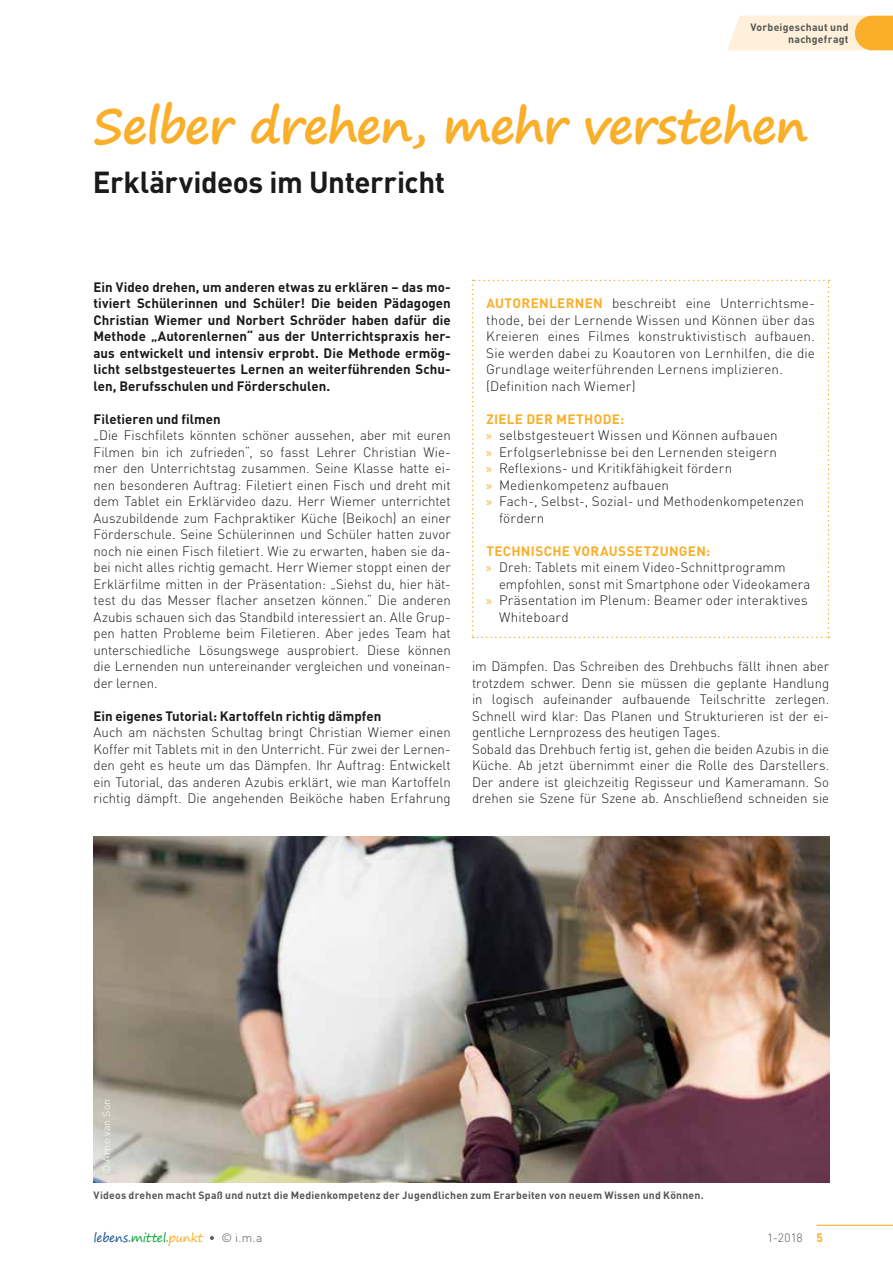
<style>
.page{position:relative;width:893px;height:1263px;background:#fff}
.page>*{position:absolute;margin:0;border:0;box-sizing:border-box;transform-origin:0 0}
.t1{font:700 48px "Segoe Print";letter-spacing:-.02em;color:#f9af2a}
.t2{font:700 30px "DINOT";letter-spacing:-.01em;color:#1a1a18}
.t3{font:300 13.5px/16.5px "DINOT";letter-spacing:.005em;color:#1a1a18;text-align:justify}
.t4{font:700 13.5px/16.5px "DINOT";color:#1a1a18;text-align:justify}
.t5{font:700 13.5px "DINOT";letter-spacing:.02em;color:#f9af2a}
.t6{font:12px "Segoe Print";letter-spacing:-.025em;color:#155193}
.t7{font:300 12px "DINOT";color:#565656}
.t8{font:700 10.5px/12.6px "DINOT";letter-spacing:.02em;color:#565656;text-align:right}
.t9{font:300 10.5px "DINOT";letter-spacing:.04em;color:#fff}
.s1{font-weight:700;color:#f9af2a}
.s2{font-family:"Myriad Pro";font-weight:400;color:#f9af2a}
.s3{color:#0aa537}
.s4{color:#f9af2a}
.s5{font-family:"DINOT";font-weight:300;color:#565656}
</style>
<div class="page">
<svg style="left:472px;top:280px;width:357px;height:358px"></svg>
<img style="left:94px;top:836px;width:735px;height:347px">
<hr style="left:817px;top:1225px;width:76px;height:1px;background:#f9af2a">
<svg style="left:727px;top:16px;width:166px;height:34px;background:#fce3b6"></svg>
<p class="t8" style="left:750px;top:20px;width:100px">Vorbeigeschaut und nachgefragt</p>
<h1 class="t1" style="left:93px;top:82px;width:716px">Selber drehen, mehr verstehen</h1>
<h2 class="t2" style="left:93px;top:162px;width:354px">Erklärvideos im Unterricht</h2>
<p class="t4" style="left:94px;top:278px;width:359px">Ein Video drehen, um anderen etwas zu erklären – das mo&shy;tiviert Schülerinnen und Schüler! Die beiden Pädagogen Christian Wiemer und Norbert Schröder haben dafür die Methode „Autorenlernen“ aus der Unterrichtspraxis her&shy;aus entwickelt und intensiv erprobt. Die Methode ermög&shy;licht selbstgesteuertes Lernen an weiterführenden Schu&shy;len, Berufsschulen und Förderschulen.</p>
<p class="t4" style="left:94px;top:410px;width:129px">Filetieren und filmen</p>
<p class="t3" style="left:94px;top:427px;width:359px">„Die Fischfilets könnten schöner aussehen, aber mit euren Filmen bin ich zufrieden“, so fasst Lehrer Christian Wie&shy;mer den Unterrichtstag zusammen. Seine Klasse hatte ei&shy;nen besonderen Auftrag: Filetiert einen Fisch und dreht mit dem Tablet ein Erklärvideo dazu. Herr Wiemer unterrichtet Auszubildende zum Fachpraktiker Küche (Beikoch) an einer Förderschule. Seine Schülerinnen und Schüler hatten zuvor noch nie einen Fisch filetiert. Wie zu erwarten, haben sie da&shy;bei nicht alles richtig gemacht. Herr Wiemer stoppt einen der Erklärfilme mitten in der Präsentation: „Siehst du, hier hät&shy;test du das Messer flacher ansetzen können.“ Die anderen Azubis schauen sich das Standbild interessiert an. Alle Grup&shy;pen hatten Probleme beim Filetieren. Aber jedes Team hat unterschiedliche Lösungswege ausprobiert. Diese können die Lernenden nun untereinander vergleichen und voneinan&shy;der lernen.</p>
<p class="t4" style="left:94px;top:707px;width:289px">Ein eigenes Tutorial: Kartoffeln richtig dämpfen</p>
<p class="t3" style="left:94px;top:724px;width:359px">Auch am nächsten Schultag bringt Christian Wiemer einen Koffer mit Tablets mit in den Unterricht. Für zwei der Lernen&shy;den geht es heute um das Dämpfen. Ihr Auftrag: Entwickelt ein Tutorial, das anderen Azubis erklärt, wie man Kartoffeln richtig dämpft. Die angehenden Beiköche haben Erfahrung</p>
<p class="t3" style="left:486px;top:295px;width:330px;text-align:left"><span class="s1">AUTORENLERNEN</span> beschreibt eine Unterrichtsme&shy;thode, bei der Lernende Wissen und Können über das Kreieren eines Filmes konstruktivistisch aufbauen.<br>Sie werden dabei zu Koautoren von Lernhilfen, die die Grundlage weiterführenden Lernens implizieren. (Definition nach Wiemer)</p>
<p class="t5" style="left:486px;top:410px;width:139px">ZIELE DER METHODE:</p>
<p class="t3" style="left:486px;top:427px;width:293px"><span class="s2">»</span> selbstgesteuert Wissen und Können aufbauen</p>
<p class="t3" style="left:486px;top:443px;width:292px"><span class="s2">»</span> Erfolgserlebnisse bei den Lernenden steigern</p>
<p class="t3" style="left:486px;top:460px;width:247px"><span class="s2">»</span> Reflexions- und Kritikfähigkeit fördern</p>
<p class="t3" style="left:486px;top:476px;width:184px"><span class="s2">»</span> Medienkompetenz aufbauen</p>
<p class="t3" style="left:486px;top:493px;width:319px"><span class="s2">»</span> Fach-, Selbst-, Sozial- und Methodenkompetenzen</p>
<p class="t3" style="left:499px;top:509px;width:47px">fördern</p>
<p class="t5" style="left:486px;top:542px;width:225px">TECHNISCHE VORAUSSETZUNGEN:</p>
<p class="t3" style="left:486px;top:559px;width:301px"><span class="s2">»</span> Dreh: Tablets mit einem Video-Schnittprogramm</p>
<p class="t3" style="left:499px;top:575px;width:313px">empfohlen, sonst mit Smartphone oder Videokamera</p>
<p class="t3" style="left:486px;top:592px;width:323px"><span class="s2">»</span> Präsentation im Plenum: Beamer oder interaktives</p>
<p class="t3" style="left:499px;top:608px;width:71px">Whiteboard</p>
<p class="t3" style="left:472px;top:658px;width:359px;text-align:left">im Dämpfen. Das Schreiben des Drehbuchs fällt ihnen aber trotzdem schwer. Denn sie müssen die geplante Handlung in logisch aufeinander aufbauende Teilschritte zerlegen.<br>Schnell wird klar: Das Planen und Strukturieren ist der ei&shy;gentliche Lernprozess des heutigen Tages.<br>Sobald das Drehbuch fertig ist, gehen die beiden Azubis in die Küche. Ab jetzt übernimmt einer die Rolle des Darstellers.<br>Der andere ist gleichzeitig Regisseur und Kameramann. So drehen sie Szene für Szene ab. Anschließend schneiden sie</p>
<p class="t9" style="left:100px;top:1174px;width:77px;rotate:-90deg">© Arno van Son</p>
<p class="t8" style="left:94px;top:1189px;width:612px">Videos drehen macht Spaß und nutzt die Medienkompetenz der Jugendlichen zum Erarbeiten von neuem Wissen und Können.</p>
<p class="t6" style="left:94px;top:1227px;width:170px">lebens.<span class="s3">mittel.</span><span class="s4">punkt</span> <span class="s5">• © i.m.a</span></p>
<p class="t7" style="left:767px;top:1231px;width:58px">1-2018 <span class="s1">5</span></p>
</div>
